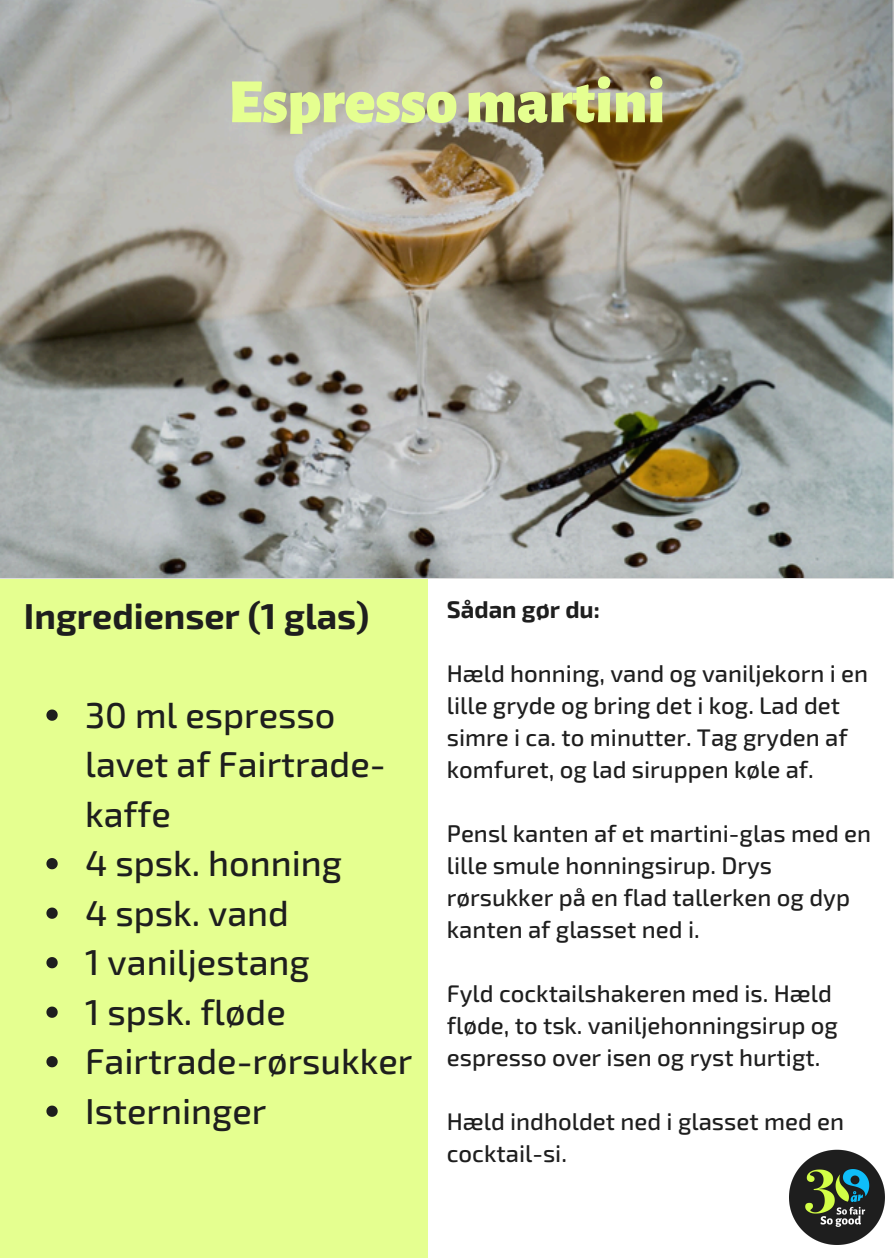
<style>
.page{position:relative;width:894px;height:1258px;background:#fff}
.page>*{position:absolute;margin:0;border:0;box-sizing:border-box;transform-origin:0 0}
.t1{font:900 63px "Alegreya Sans";color:#e5ff90}
.t2{font:500 36px/49.5px "Exo 2";color:#1e1e1e}
.t3{font:700 36px "Exo 2";color:#1e1e1e}
.t4{font:500 24px/32.1px "Exo 2";color:#1e1e1e}
.t5{font:700 24px "Exo 2";color:#1e1e1e}
</style>
<div class="page">
<div style="left:0;top:579px;width:427px;height:679px;background:#e5ff90"></div>
<svg style="left:0;top:0;width:893px;height:579px"></svg>
<svg style="left:46px;top:709px;width:12px;height:12px"></svg>
<svg style="left:46px;top:858px;width:12px;height:11px"></svg>
<svg style="left:46px;top:907px;width:12px;height:12px"></svg>
<svg style="left:46px;top:957px;width:12px;height:11px"></svg>
<svg style="left:46px;top:1006px;width:12px;height:12px"></svg>
<svg style="left:46px;top:1056px;width:12px;height:11px"></svg>
<svg style="left:46px;top:1105px;width:12px;height:12px"></svg>
<img style="left:789px;top:1149px;width:95px;height:96px">
<p class="t1" style="left:228px;top:72px;width:438px">Espressomartini</p>
<p class="t3" style="left:24px;top:592px;width:347px">Ingredienser (1 glas)</p>
<p class="t2" style="left:85px;top:688px;width:302px">30 ml espresso lavet af Fairtrade&shy;kaffe</p>
<p class="t2" style="left:85px;top:837px;width:258px">4 spsk. honning</p>
<p class="t2" style="left:85px;top:886px;width:205px">4 spsk. vand</p>
<p class="t2" style="left:85px;top:936px;width:226px">1 vaniljestang</p>
<p class="t2" style="left:85px;top:985px;width:202px">1 spsk. fløde</p>
<p class="t2" style="left:85px;top:1035px;width:329px">Fairtrade-rørsukker</p>
<p class="t2" style="left:85px;top:1084px;width:183px">Isterninger</p>
<p class="t5" style="left:446px;top:593px;width:155px">Sådan gør du:</p>
<h1 class="t4" style="left:446px;top:656px;width:422px">Hæld honning, vand og vaniljekorn i en lille gryde og bring det i kog. Lad det simre i ca. to minutter. Tag gryden af komfuret, og lad siruppen køle af.</h1>
<h2 class="t4" style="left:446px;top:816px;width:425px">Pensl kanten af et martini-glas med en lille smule honningsirup. Drys rørsukker på en flad tallerken og dyp kanten af glasset ned i.</h2>
<p class="t4" style="left:446px;top:976px;width:392px">Fyld cocktailshakeren med is. Hæld fløde, to tsk. vaniljehonningsirup og espresso over isen og ryst hurtigt.</p>
<p class="t4" style="left:446px;top:1104px;width:398px">Hæld indholdet ned i glasset med en cocktail-si.</p>
</div>
